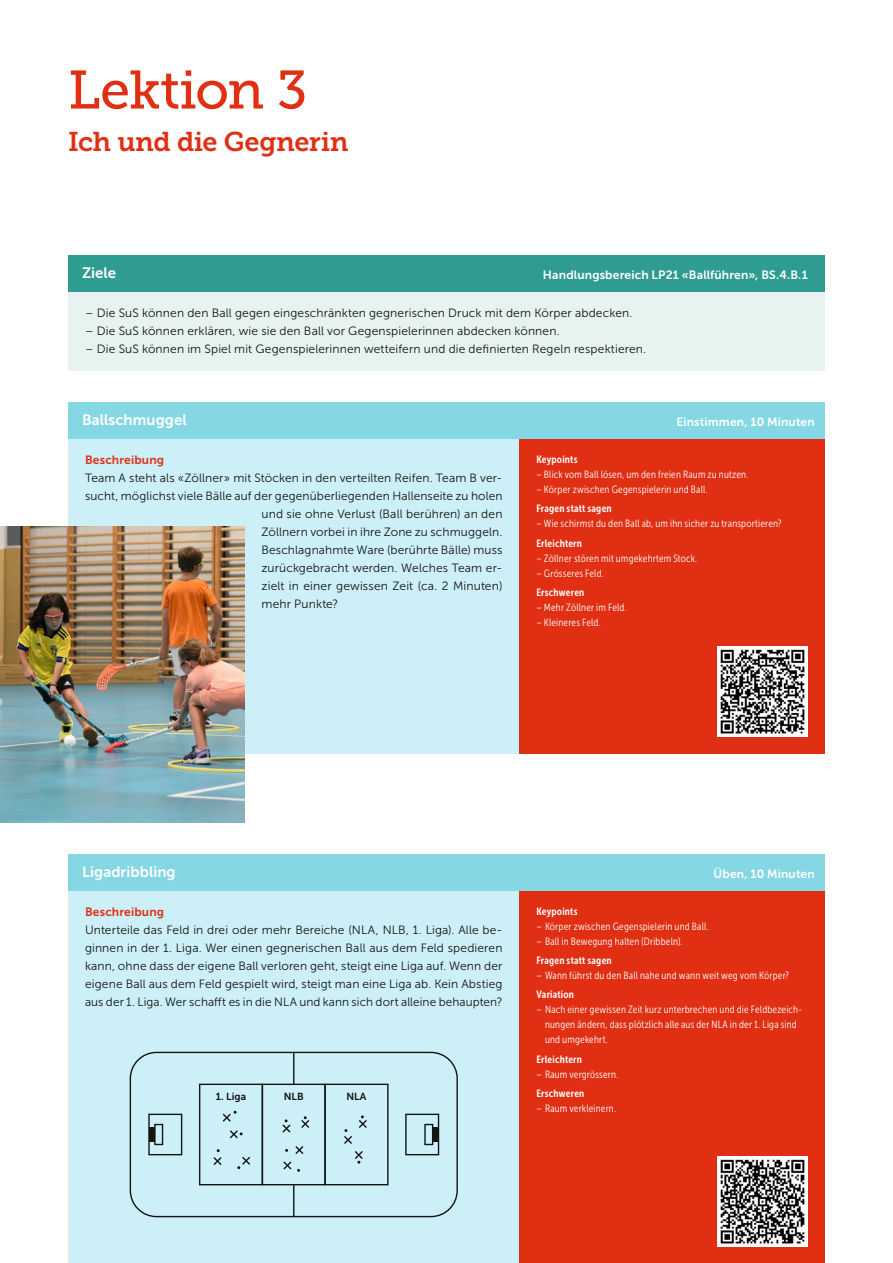
<style>
.page{position:relative;width:893px;height:1263px;background:#fff}
.page>*{position:absolute;margin:0;border:0;box-sizing:border-box;transform-origin:0 0}
.t1{font:54px "Museo Slab 500";letter-spacing:-.02em;color:#e02f13}
.t2{font:27px "Museo Slab 700";letter-spacing:-.015em;color:#e02f13}
.t3{font:15px "Museo Sans 700";letter-spacing:.005em;color:#fff}
.t4{font:12px/18px "Museo Sans 300";letter-spacing:.01em;color:#131413;text-align:justify}
.t5{font:12px "Museo Sans 700";letter-spacing:.01em;color:#fff}
.t6{font:12px "Museo Sans 700";letter-spacing:.01em;color:#e02f13}
.t7{font:10.5px/15px "Museo Sans Cond 300";letter-spacing:.02em;color:#fff}
.t8{font:10.5px "Museo Sans Cond 700";letter-spacing:.02em;color:#fff}
.t9{font:10.2px "Museo Sans 700";color:#131413}
</style>
<div class="page">
<div style="left:68px;top:438px;width:451px;height:315px;background:#cdeff7"></div>
<div style="left:68px;top:890px;width:451px;height:373px;background:#cdeff7"></div>
<div style="left:68px;top:291px;width:757px;height:79px;background:#e6f3f1"></div>
<div style="left:519px;top:438px;width:306px;height:315px;background:#e02f13"></div>
<div style="left:519px;top:890px;width:306px;height:373px;background:#e02f13"></div>
<div style="left:68px;top:255px;width:757px;height:36px;background:#2f9c92"></div>
<div style="left:68px;top:402px;width:757px;height:36px;background:#84d7e3"></div>
<div style="left:68px;top:854px;width:757px;height:36px;background:#84d7e3"></div>
<img style="left:0;top:526px;width:244px;height:296px">
<img style="left:718px;top:646px;width:90px;height:90px">
<img style="left:718px;top:1156px;width:90px;height:90px">
<svg style="left:130px;top:1052px;width:328px;height:165px"></svg>
<svg style="left:148px;top:1114px;width:34px;height:41px"></svg>
<div style="left:149px;top:1127px;width:5px;height:15px;background:#131413"></div>
<svg style="left:405px;top:1114px;width:34px;height:41px"></svg>
<div style="left:433px;top:1127px;width:5px;height:15px;background:#131413"></div>
<hr style="left:293px;top:1184px;width:1px;height:33px;background:#131413">
<hr style="left:293px;top:1053px;width:1px;height:32px;background:#131413">
<div style="left:199px;top:1083px;width:64px;height:102px;border:1px solid #131413"></div>
<div style="left:262px;top:1083px;width:64px;height:102px;border:1px solid #131413"></div>
<div style="left:324px;top:1083px;width:65px;height:102px;border:1px solid #131413"></div>
<svg style="left:237px;top:1155px;width:15px;height:14px"></svg>
<svg style="left:212px;top:1149px;width:11px;height:18px"></svg>
<svg style="left:228px;top:1129px;width:15px;height:11px"></svg>
<svg style="left:221px;top:1111px;width:16px;height:12px"></svg>
<svg style="left:281px;top:1119px;width:11px;height:15px"></svg>
<svg style="left:300px;top:1116px;width:11px;height:13px"></svg>
<svg style="left:282px;top:1144px;width:23px;height:28px"></svg>
<svg style="left:342px;top:1115px;width:26px;height:49px"></svg>
<h1 class="t1" style="left:68px;top:60px;width:241px">Lektion 3</h1>
<h2 class="t2" style="left:68px;top:127px;width:282px">Ich und die Gegnerin</h2>
<p class="t3" style="left:82px;top:265px;width:36px">Ziele</p>
<p class="t5" style="left:543px;top:268px;width:266px">Handlungsbereich LP21 «Ballführen», BS.4.B.1</p>
<p class="t4" style="left:85px;top:304px;width:549px">– Die SuS können den Ball gegen eingeschränkten gegnerischen Druck mit dem Körper abdecken.</p>
<p class="t4" style="left:85px;top:322px;width:476px">– Die SuS können erklären, wie sie den Ball vor Gegenspielerinnen abdecken können.</p>
<p class="t4" style="left:85px;top:340px;width:563px">– Die SuS können im Spiel mit Gegenspielerinnen wetteifern und die definierten Regeln respektieren.</p>
<p class="t3" style="left:82px;top:412px;width:106px">Ballschmuggel</p>
<p class="t5" style="left:676px;top:415px;width:140px">Einstimmen, 10 Minuten</p>
<p class="t6" style="left:85px;top:453px;width:81px">Beschreibung</p>
<p class="t4" style="left:85px;top:469px;width:419px">Team A steht als «Zöllner» mit Stöcken in den verteilten Reifen. Team B ver-</p>
<p class="t4" style="left:85px;top:487px;width:419px">sucht, möglichst viele Bälle auf der gegenüberliegenden Hallenseite zu holen</p>
<p class="t4" style="left:261px;top:505px;width:242px">und sie ohne Verlust (Ball berühren) an den</p>
<p class="t4" style="left:261px;top:523px;width:242px">Zöllnern vorbei in ihre Zone zu schmuggeln.</p>
<p class="t4" style="left:261px;top:541px;width:242px">Beschlagnahmte Ware (berührte Bälle) muss</p>
<p class="t4" style="left:261px;top:559px;width:242px">zurückgebracht werden. Welches Team er-</p>
<p class="t4" style="left:261px;top:577px;width:242px">zielt in einer gewissen Zeit (ca. 2 Minuten)</p>
<p class="t4" style="left:261px;top:595px;width:78px">mehr Punkte?</p>
<p class="t8" style="left:536px;top:453px;width:42px">Keypoints</p>
<p class="t7" style="left:536px;top:467px;width:213px">– Blick vom Ball lösen, um den freien Raum zu nutzen.</p>
<p class="t7" style="left:536px;top:482px;width:173px">– Körper zwischen Gegenspielerin und Ball.</p>
<p class="t8" style="left:536px;top:503px;width:77px">Fragen statt sagen</p>
<p class="t7" style="left:536px;top:516px;width:247px">– Wie schirmst du den Ball ab, um ihn sicher zu transportieren?</p>
<p class="t8" style="left:536px;top:537px;width:47px">Erleichtern</p>
<p class="t7" style="left:536px;top:550px;width:162px">– Zöllner stören mit umgekehrtem Stock.</p>
<p class="t7" style="left:536px;top:565px;width:69px">– Grösseres Feld.</p>
<p class="t8" style="left:536px;top:586px;width:49px">Erschweren</p>
<p class="t7" style="left:536px;top:600px;width:92px">– Mehr Zöllner im Feld.</p>
<p class="t7" style="left:536px;top:615px;width:66px">– Kleineres Feld.</p>
<p class="t3" style="left:82px;top:864px;width:95px">Ligadribbling</p>
<p class="t6" style="left:85px;top:905px;width:81px">Beschreibung</p>
<p class="t4" style="left:85px;top:921px;width:419px">Unterteile das Feld in drei oder mehr Bereiche (NLA, NLB, 1. Liga). Alle be&shy;ginnen in der 1. Liga. Wer einen gegnerischen Ball aus dem Feld spedieren kann, ohne dass der eigene Ball verloren geht, steigt eine Liga auf. Wenn der eigene Ball aus dem Feld gespielt wird, steigt man eine Liga ab. Kein Abstieg aus der 1. Liga. Wer schafft es in die NLA und kann sich dort alleine behaupten?</p>
<p class="t9" style="left:216px;top:1090px;width:32px">1. Liga</p>
<p class="t9" style="left:284px;top:1090px;width:21px">NLB</p>
<p class="t9" style="left:346px;top:1090px;width:22px">NLA</p>
<p class="t5" style="left:713px;top:867px;width:103px">Üben, 10 Minuten</p>
<p class="t8" style="left:536px;top:905px;width:42px">Keypoints</p>
<p class="t7" style="left:536px;top:919px;width:174px">– Körper zwischen Gegenspielerin und Ball.</p>
<p class="t7" style="left:536px;top:934px;width:147px">– Ball in Bewegung halten (Dribbeln).</p>
<p class="t8" style="left:536px;top:955px;width:77px">Fragen statt sagen</p>
<p class="t7" style="left:536px;top:968px;width:254px">– Wann führst du den Ball nahe und wann weit weg vom Körper?</p>
<p class="t8" style="left:536px;top:989px;width:39px">Variation</p>
<p class="t7" style="left:545px;top:1002px;width:258px;text-indent:-9px">– Nach einer gewissen Zeit kurz unterbrechen und die Feldbezeich&shy;nungen ändern, dass plötzlich alle aus der NLA in der 1. Liga sind und umgekehrt.</p>
<p class="t8" style="left:536px;top:1053px;width:47px">Erleichtern</p>
<p class="t7" style="left:536px;top:1067px;width:83px">– Raum vergrössern.</p>
<p class="t8" style="left:536px;top:1087px;width:49px">Erschweren</p>
<p class="t7" style="left:536px;top:1101px;width:81px">– Raum verkleinern.</p>
</div>
